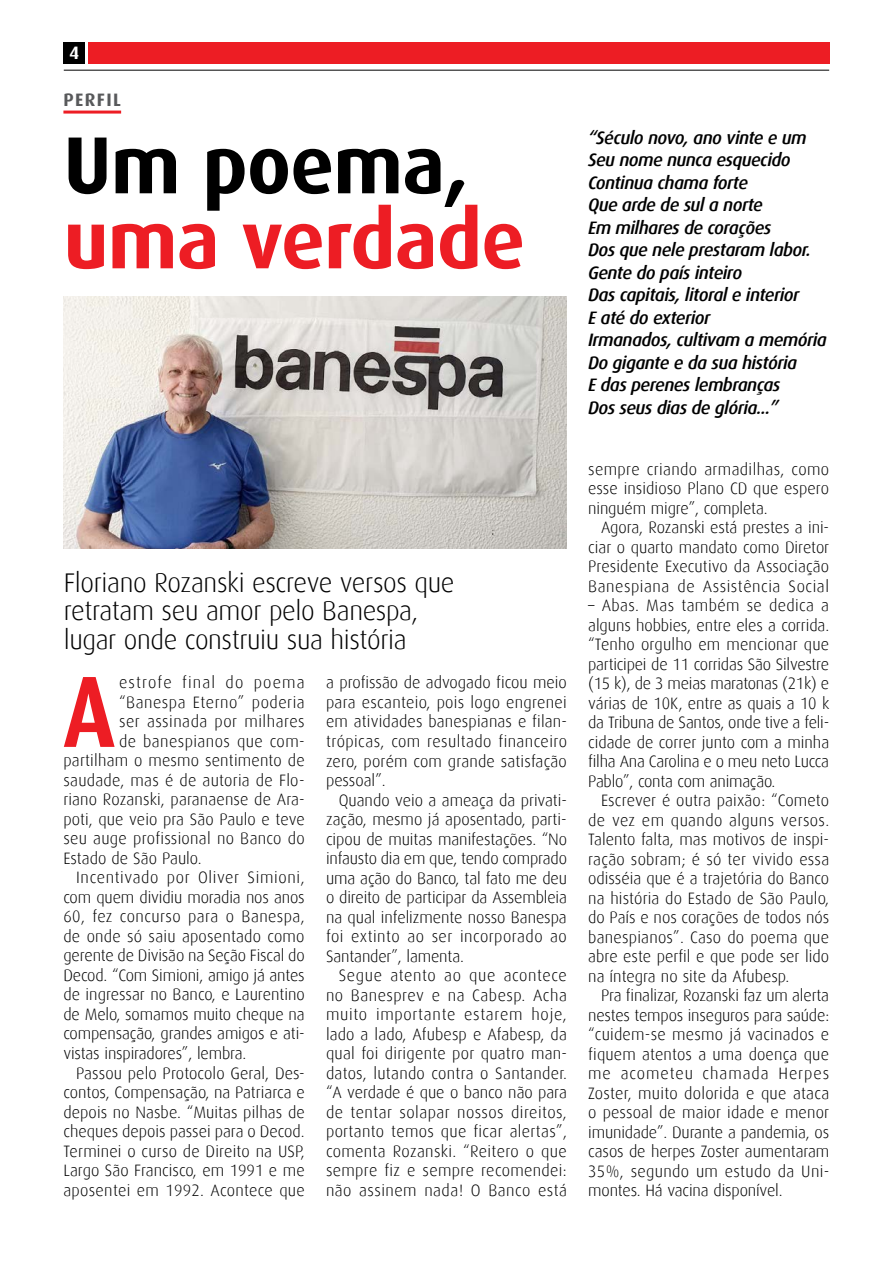
<style>
.page{position:relative;width:893px;height:1263px;background:#fff}
.page>*{position:absolute;margin:0;border:0;box-sizing:border-box;transform-origin:0 0}
.t1{font:700 101.55px "Dax Condensed";color:#ed1d24}
.t2{font:700 81px "Dax";letter-spacing:-.01em;color:#ed1d24}
.t3{font:700 81px "Dax";letter-spacing:-.01em;color:#000}
.t4{font:300 27px/28.5px "Dax";letter-spacing:-.015em;color:#000}
.t5{font:italic 500 18px/22.5px "Dax";letter-spacing:-.03em;color:#000}
.t6{font:700 18px "Dax";letter-spacing:.08em;color:#58595b}
.t7{font:700 18px "Dax";color:#fff}
.t8{font:300 16.5px/19.5px "Dax";letter-spacing:.005em;color:#000;text-align:justify}
.t9{font:300 16.5px "Dax";letter-spacing:.025em;color:#000}
.t10{font:300 16.5px "Dax";letter-spacing:.03em;color:#000}
.t11{font:300 16.5px "Dax";letter-spacing:.04em;color:#000}
.t12{font:300 16.5px "Dax";letter-spacing:.07em;color:#000}
</style>
<div class="page">
<div style="left:88px;top:43px;width:741px;height:21px;background:#ed1d24"></div>
<div style="left:63px;top:43px;width:22px;height:21px;background:#000"></div>
<hr style="left:64px;top:70px;width:765px;height:1px;background:#000">
<hr style="left:63px;top:111px;width:58px;height:3px;background:#ed1d24">
<img style="left:64px;top:297px;width:503px;height:252px">
<p class="t7" style="left:69px;top:43px;width:12px">4</p>
<p class="t6" style="left:63px;top:90px;width:59px">PERFIL</p>
<h2 class="t3" style="left:63px;top:120px;width:406px">Um poema,</h2>
<h2 class="t2" style="left:63px;top:195px;width:463px">uma verdade</h2>
<h3 class="t4" style="left:64px;top:568px;width:392px">Floriano Rozanski escreve versos que retratam seu amor pelo Banespa, lugar onde construiu sua história</h3>
<h1 class="t1" style="left:63px;top:656px;width:53px">A</h1>
<p class="t12" style="left:119px;top:674px;width:187px">estrofe final do poema</p>
<p class="t10" style="left:119px;top:693px;width:187px">“Banespa Eterno” poderia</p>
<p class="t10" style="left:119px;top:713px;width:187px">ser assinada por milhares</p>
<p class="t9" style="left:119px;top:732px;width:187px">de banespianos que com-</p>
<p class="t8" style="left:63px;top:751px;width:243px">partilham o mesmo sentimento de</p>
<p class="t8" style="left:63px;top:771px;width:243px">saudade, mas é de autoria de Flo-</p>
<p class="t8" style="left:63px;top:790px;width:243px">riano Rozanski, paranaense de Ara-</p>
<p class="t8" style="left:63px;top:810px;width:243px">poti, que veio pra São Paulo e teve</p>
<p class="t8" style="left:63px;top:829px;width:243px">seu auge profissional no Banco do</p>
<p class="t8" style="left:63px;top:849px;width:140px">Estado de São Paulo.</p>
<p class="t11" style="left:76px;top:869px;width:230px">Incentivado por Oliver Simioni,</p>
<p class="t8" style="left:63px;top:888px;width:243px">com quem dividiu moradia nos anos</p>
<p class="t9" style="left:63px;top:908px;width:243px">60, fez concurso para o Banespa,</p>
<p class="t8" style="left:63px;top:927px;width:243px">de onde só saiu aposentado como</p>
<p class="t8" style="left:63px;top:946px;width:243px">gerente de Divisão na Seção Fiscal do</p>
<p class="t8" style="left:63px;top:966px;width:243px">Decod. “Com Simioni, amigo já antes</p>
<p class="t8" style="left:63px;top:985px;width:243px">de ingressar no Banco, e Laurentino</p>
<p class="t8" style="left:63px;top:1005px;width:243px">de Melo, somamos muito cheque na</p>
<p class="t8" style="left:63px;top:1024px;width:243px">compensação, grandes amigos e ati-</p>
<p class="t8" style="left:63px;top:1044px;width:184px">vistas inspiradores”, lembra.</p>
<p class="t8" style="left:76px;top:1063px;width:230px">Passou pelo Protocolo Geral, Des-</p>
<p class="t8" style="left:63px;top:1083px;width:243px">contos, Compensação, na Patriarca e</p>
<p class="t8" style="left:63px;top:1102px;width:243px">depois no Nasbe. “Muitas pilhas de</p>
<p class="t8" style="left:63px;top:1122px;width:243px">cheques depois passei para o Decod.</p>
<p class="t8" style="left:63px;top:1141px;width:243px">Terminei o curso de Direito na USP,</p>
<p class="t8" style="left:63px;top:1161px;width:243px">Largo São Francisco, em 1991 e me</p>
<p class="t8" style="left:63px;top:1180px;width:243px">aposentei em 1992. Acontece que</p>
<p class="t8" style="left:326px;top:673px;width:243px">a profissão de advogado ficou meio para escanteio, pois logo engrenei em atividades banespianas e filan&shy;trópicas, com resultado financeiro zero, porém com grande satisfação pessoal”.</p>
<p class="t8" style="left:326px;top:790px;width:242px;text-indent:13px">Quando veio a ameaça da privati&shy;zação, mesmo já aposentado, parti&shy;cipou de muitas manifestações. “No infausto dia em que, tendo comprado uma ação do Banco, tal fato me deu o direito de participar da Assembleia na qual infelizmente nosso Banespa foi extinto ao ser incorporado ao Santander”, lamenta.</p>
<p class="t8" style="left:326px;top:966px;width:243px;text-indent:13px">Segue atento ao que acontece no Banesprev e na Cabesp. Acha muito importante estarem hoje, lado a lado, Afubesp e Afabesp, da qual foi dirigente por quatro man&shy;datos, lutando contra o Santander. “A verdade é que o banco não para de tentar solapar nossos direitos, portanto temos que ficar alertas”, comenta Rozanski. “Reitero o que sempre fiz e sempre recomendei: não assinem nada! O Banco está</p>
<p class="t5" style="left:588px;top:126px;width:240px">“Século novo, ano vinte e um<br>Seu nome nunca esquecido<br>Continua chama forte<br>Que arde de sul a norte<br>Em milhares de corações<br>Dos que nele prestaram labor.<br>Gente do país inteiro<br>Das capitais, litoral e interior<br>E até do exterior<br>Irmanados, cultivam a memória<br>Do gigante e da sua história<br>E das perenes lembranças<br>Dos seus dias de glória...”</p>
<p class="t8" style="left:588px;top:459px;width:242px">sempre criando armadilhas, como esse insidioso Plano CD que espero ninguém migre”, completa.</p>
<p class="t8" style="left:588px;top:518px;width:243px;text-indent:13px">Agora, Rozanski está prestes a ini&shy;ciar o quarto mandato como Diretor Presidente Executivo da Associação Banespiana de Assistência Social</p>
<p class="t8" style="left:588px;top:596px;width:243px">– Abas. Mas também se dedica a alguns hobbies, entre eles a corrida. “Tenho orgulho em mencionar que participei de 11 corridas São Silvestre (15 k), de 3 meias maratonas (21k) e várias de 10K, entre as quais a 10 k da Tribuna de Santos, onde tive a feli&shy;cidade de correr junto com a minha filha Ana Carolina e o meu neto Lucca Pablo”, conta com animação.</p>
<p class="t8" style="left:588px;top:791px;width:243px;text-indent:13px">Escrever é outra paixão: “Cometo de vez em quando alguns versos.<br>Talento falta, mas motivos de inspi&shy;ração sobram; é só ter vivido essa odisséia que é a trajetória do Banco na história do Estado de São Paulo, do País e nos corações de todos nós banespianos”. Caso do poema que abre este perfil e que pode ser lido na íntegra no site da Afubesp.</p>
<p class="t8" style="left:588px;top:986px;width:243px;text-indent:13px">Pra finalizar, Rozanski faz um alerta nestes tempos inseguros para saúde: “cuidem-se mesmo já vacinados e fiquem atentos a uma doença que me acometeu chamada Herpes Zoster, muito dolorida e que ataca o pessoal de maior idade e menor imunidade”. Durante a pandemia, os casos de herpes Zoster aumentaram 35%, segundo um estudo da Uni&shy;montes. Há vacina disponível.</p>
</div>
